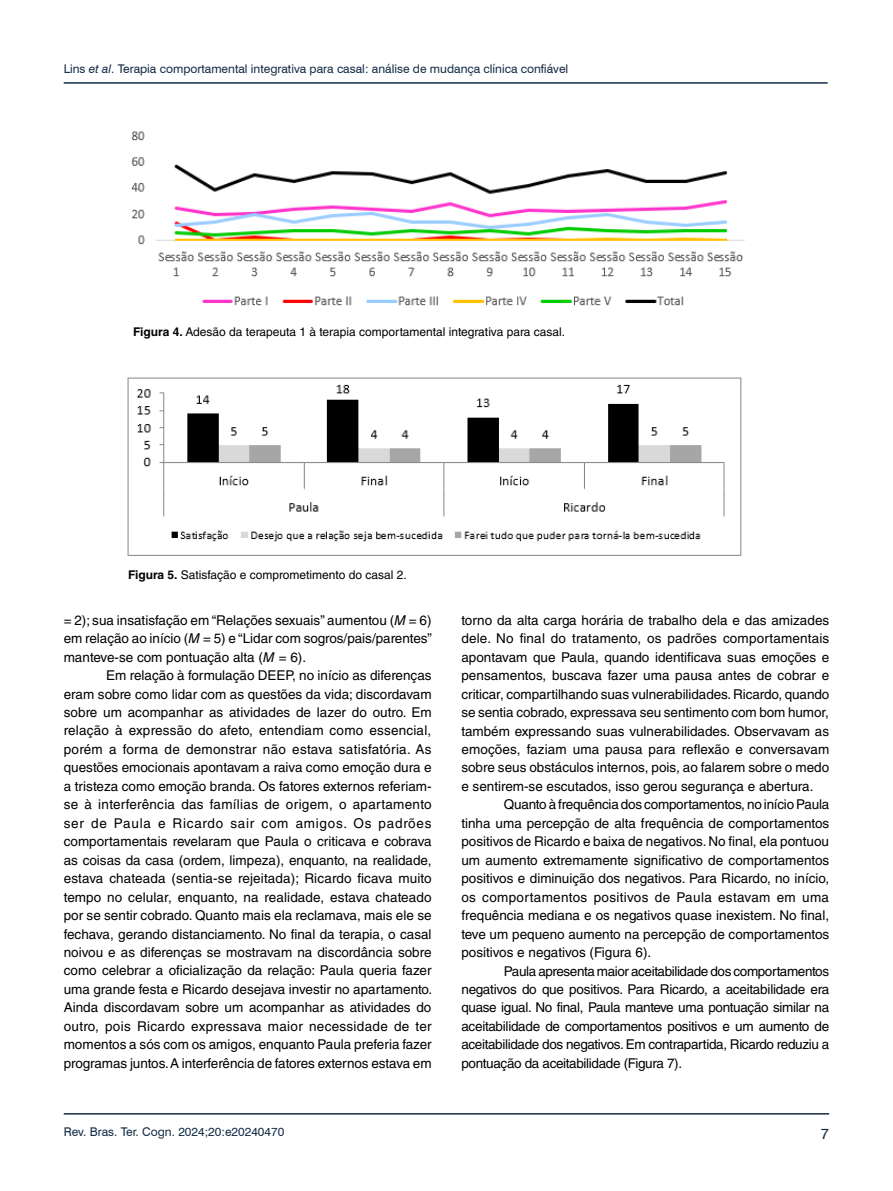
<style>
.page{position:relative;width:893px;height:1191px;background:#fff}
.page>*{position:absolute;margin:0;border:0;box-sizing:border-box;transform-origin:0 0}
.t1{font:15px "Swiss 721 BT";color:#142c46}
.t2{font:13.5px/18.5px "Helvetica LT Std";color:#000;text-align:justify}
.t3{font:12px "Swiss 721 BT";color:#142c46}
.t4{font:12px "Helvetica LT Std";color:#000}
.s1{font-style:italic}
.s2{font-weight:700}
</style>
<div class="page">
<hr style="left:64px;top:82px;width:764px;height:2px;background:#142c46">
<hr style="left:64px;top:1113px;width:765px;height:1px;background:#142c46">
<img style="left:131px;top:131px;width:614px;height:175px">
<img style="left:127px;top:377px;width:615px;height:179px">
<p class="t3" style="left:64px;top:60px;width:506px">Lins <span class="s1">et al</span>. Terapia comportamental integrativa para casal: análise de mudança clínica confiável</p>
<p class="t4" style="left:133px;top:324px;width:433px"><span class="s2">Figura 4.</span> Adesão da terapeuta 1 à terapia comportamental integrativa para casal.</p>
<p class="t4" style="left:128px;top:567px;width:280px"><span class="s2">Figura 5.</span> Satisfação e comprometimento do casal 2.</p>
<p class="t2" style="left:64px;top:610px;width:370px">= 2); sua insatisfação em “Relações sexuais” aumentou (<span class="s1">M</span> = 6) em relação ao início (<span class="s1">M</span> = 5) e “Lidar com sogros/pais/parentes” manteve-se com pontuação alta (<span class="s1">M</span> = 6).</p>
<p class="t2" style="left:64px;top:666px;width:370px;text-indent:43px">Em relação à formulação DEEP, no início as diferenças eram sobre como lidar com as questões da vida; discordavam sobre um acompanhar as atividades de lazer do outro. Em relação à expressão do afeto, entendiam como essencial, porém a forma de demonstrar não estava satisfatória. As questões emocionais apontavam a raiva como emoção dura e a tristeza como emoção branda. Os fatores externos referiam&shy;se à interferência das famílias de origem, o apartamento ser de Paula e Ricardo sair com amigos. Os padrões comportamentais revelaram que Paula o criticava e cobrava as coisas da casa (ordem, limpeza), enquanto, na realidade, estava chateada (sentia-se rejeitada); Ricardo ficava muito tempo no celular, enquanto, na realidade, estava chateado por se sentir cobrado. Quanto mais ela reclamava, mais ele se fechava, gerando distanciamento. No final da terapia, o casal noivou e as diferenças se mostravam na discordância sobre como celebrar a oficialização da relação: Paula queria fazer uma grande festa e Ricardo desejava investir no apartamento.<br>Ainda discordavam sobre um acompanhar as atividades do outro, pois Ricardo expressava maior necessidade de ter momentos a sós com os amigos, enquanto Paula preferia fazer programas juntos. A interferência de fatores externos estava em</p>
<p class="t2" style="left:461px;top:611px;width:369px">torno da alta carga horária de trabalho dela e das amizades dele. No final do tratamento, os padrões comportamentais apontavam que Paula, quando identificava suas emoções e pensamentos, buscava fazer uma pausa antes de cobrar e criticar, compartilhando suas vulnerabilidades. Ricardo, quando se sentia cobrado, expressava seu sentimento com bom humor, também expressando suas vulnerabilidades. Observavam as emoções, faziam uma pausa para reflexão e conversavam sobre seus obstáculos internos, pois, ao falarem sobre o medo e sentirem-se escutados, isso gerou segurança e abertura.</p>
<p class="t2" style="left:461px;top:795px;width:369px;text-indent:43px">Quanto à frequência dos comportamentos, no início Paula tinha uma percepção de alta frequência de comportamentos positivos de Ricardo e baixa de negativos. No final, ela pontuou um aumento extremamente significativo de comportamentos positivos e diminuição dos negativos. Para Ricardo, no início, os comportamentos positivos de Paula estavam em uma frequência mediana e os negativos quase inexistem. No final, teve um pequeno aumento na percepção de comportamentos positivos e negativos (Figura 6).</p>
<p class="t2" style="left:461px;top:961px;width:370px;text-indent:43px">Paula apresenta maior aceitabilidade dos comportamentos negativos do que positivos. Para Ricardo, a aceitabilidade era quase igual. No final, Paula manteve uma pontuação similar na aceitabilidade de comportamentos positivos e um aumento de aceitabilidade dos negativos. Em contrapartida, Ricardo reduziu a pontuação da aceitabilidade (Figura 7).</p>
<p class="t3" style="left:64px;top:1123px;width:222px">Rev. Bras. Ter. Cogn. 2024;20:e20240470</p>
<p class="t1" style="left:821px;top:1123px;width:10px">7</p>
</div>
